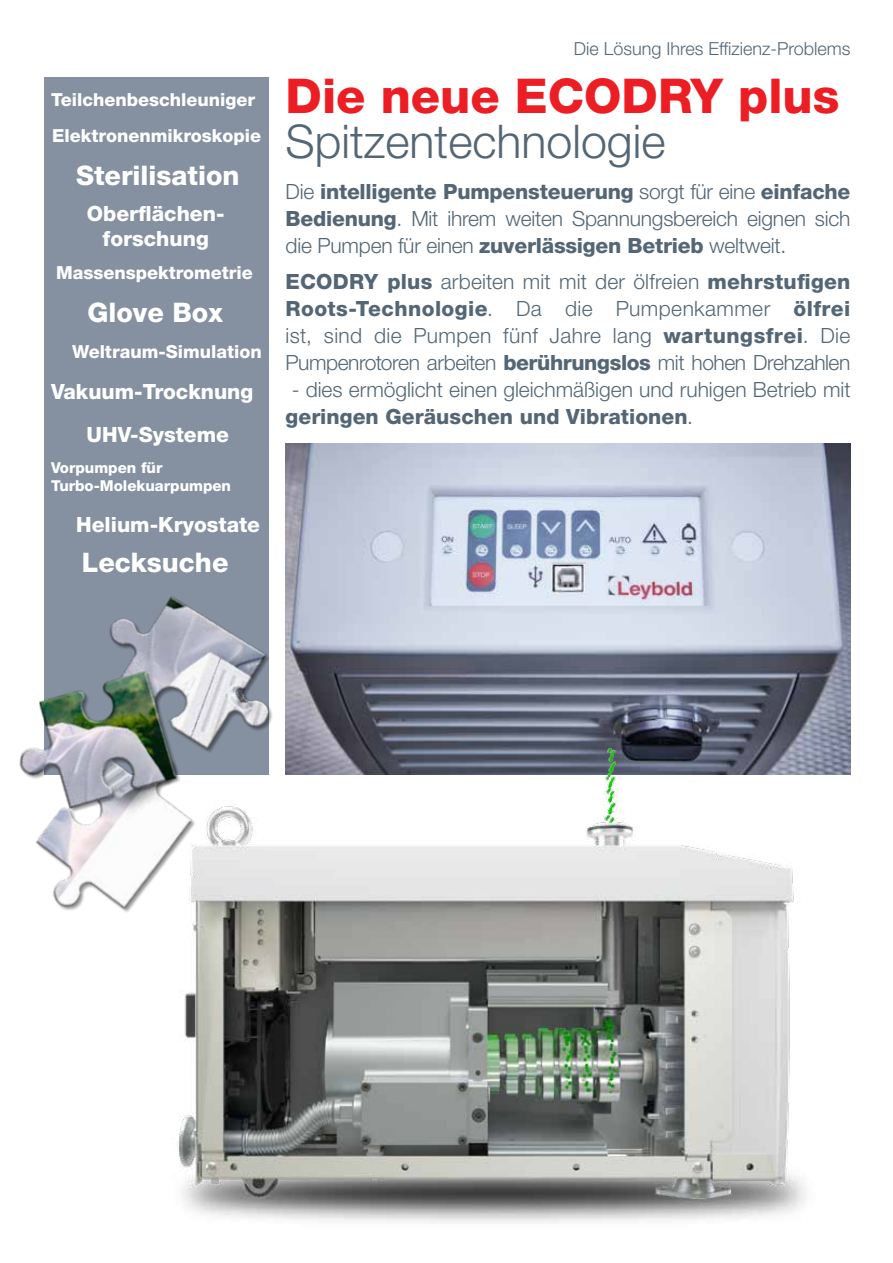
<style>
.page{position:relative;width:893px;height:1263px;background:#fff}
.page>*{position:absolute;margin:0;border:0;box-sizing:border-box;transform-origin:0 0}
.t1{font:800 48px "Helvetica Neue LT Std";color:#ed1d24}
.t2{font:300 46.5px "Helvetica Neue LT Std";color:#546675}
.t3{font:800 27px "Helvetica Neue LT Std";color:#fff}
.t4{font:300 21px/27px "Helvetica Neue LT Std";letter-spacing:-.01em;color:#546675;text-align:justify}
.t5{font:800 21px/25.2px "Helvetica Neue LT Std";color:#fff;text-align:center}
.t6{font:800 18px "Helvetica Neue LT Std";color:#fff}
.t7{font:300 18px "Helvetica Neue LT Std";color:#546675}
.t8{font:800 15px/18px "Helvetica Neue LT Std";color:#fff}
.s1{font-weight:800}
</style>
<div class="page">
<div style="left:44px;top:78px;width:225px;height:697px;background:#8590a1"></div>
<img style="left:286px;top:444px;width:564px;height:305px">
<img style="left:19px;top:478px;width:427px;height:427px">
<img style="left:59px;top:749px;width:792px;height:474px">
<p class="t6" style="left:51px;top:89px;width:206px">Teilchenbeschleuniger</p>
<p class="t6" style="left:52px;top:125px;width:210px">Elektronenmikroskopie</p>
<p class="t3" style="left:76px;top:159px;width:165px">Sterilisation</p>
<p class="t5" style="left:87px;top:200px;width:139px">Oberflächen&shy;forschung</p>
<p class="t6" style="left:56px;top:262px;width:198px">Massenspektrometrie</p>
<p class="t3" style="left:87px;top:296px;width:137px">Glove Box</p>
<p class="t6" style="left:72px;top:341px;width:191px">Weltraum-Simulation</p>
<p class="t5" style="left:51px;top:379px;width:204px">Vakuum-Trocknung</p>
<p class="t5" style="left:87px;top:422px;width:144px">UHV-Systeme</p>
<p class="t8" style="left:51px;top:459px;width:182px">Vorpumpen für<br>Turbo-Molekuarpumpen</p>
<p class="t5" style="left:76px;top:512px;width:185px">Helium-Kryostate</p>
<p class="t3" style="left:82px;top:546px;width:148px">Lecksuche</p>
<p class="t7" style="left:574px;top:38px;width:278px">Die Lösung Ihres Effizienz-Problems</p>
<h1 class="t1" style="left:286px;top:67px;width:555px">Die neue ECODRY plus</h1>
<h2 class="t2" style="left:286px;top:113px;width:381px">Spitzentechnologie</h2>
<p class="t4" style="left:286px;top:178px;width:566px">Die <span class="s1">intelligente Pumpensteuerung</span> sorgt für eine <span class="s1">einfache Bedienung</span>. Mit ihrem weiten Spannungsbereich eignen sich die Pumpen für einen <span class="s1">zuverlässigen Betrieb</span> weltweit.</p>
<p class="t4" style="left:286px;top:267px;width:566px"><span class="s1">ECODRY plus</span> arbeiten mit mit der ölfreien <span class="s1">mehrstufigen Roots-Technologie</span>. Da die Pumpenkammer <span class="s1">ölfrei </span>ist, sind die Pumpen fünf Jahre lang <span class="s1">wartungsfrei</span>. Die Pumpenrotoren arbeiten <span class="s1">berührungslos</span> mit hohen Drehzahlen</p>
<p class="t4" style="left:286px;top:375px;width:566px">- dies ermöglicht einen gleichmäßigen und ruhigen Betrieb mit <span class="s1">geringen Geräuschen und Vibrationen</span>.</p>
</div>
